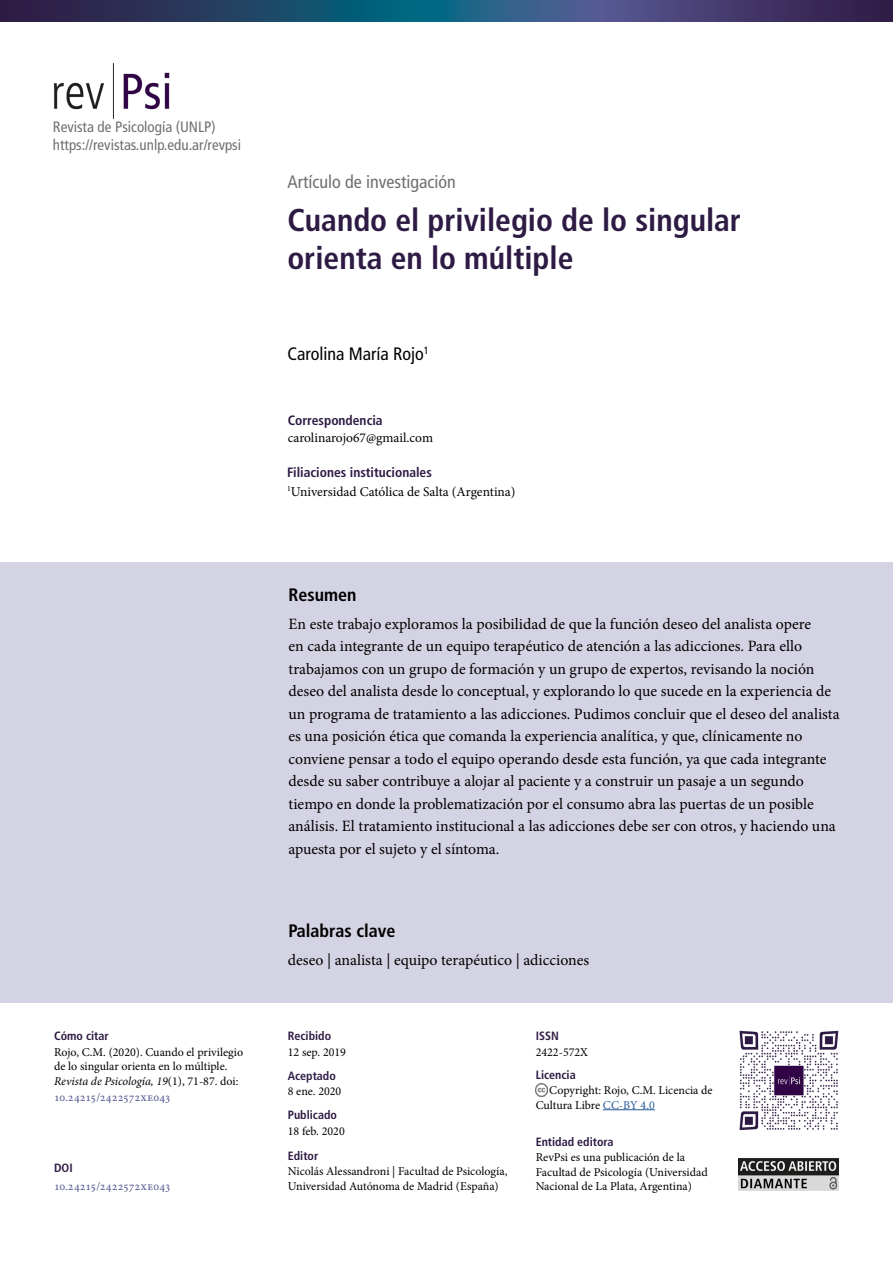
<style>
.page{position:relative;width:893px;height:1263px;background:#fff}
.page>*{position:absolute;margin:0;border:0;box-sizing:border-box;transform-origin:0 0}
.t1{font:700 condensed 31.5px/37.8px "Frutiger LT Com";color:#2e1b44}
.t2{font:condensed 18px "Frutiger LT Com";color:#706f6f}
.t3{font:700 condensed 18px "Frutiger LT Com";color:#000}
.t4{font:condensed 18px "Frutiger LT Com";color:#000}
.t5{font:15.75px/22.5px "Minion Pro";color:#000}
.t6{font:condensed 15px/18px "Frutiger LT Com";color:#706f6f}
.t7{font:13.5px "Minion Pro";color:#000}
.t8{font:700 condensed 13.5px "Frutiger LT Com";color:#2e1b44}
.t9{font:12px/14.4px "Minion Pro";color:#000}
.t10{font:700 condensed 12px "Frutiger LT Com";color:#2e1b44}
.t11{font:12px "Minion Pro";letter-spacing:.005em;color:#54558e}
.s1{font-style:italic}
.s2{color:#275b9b}
</style>
<div class="page">
<svg style="left:0;top:0;width:893px;height:21px;background:#2d436c"></svg>
<img style="left:53px;top:63px;width:117px;height:56px">
<div style="left:0;top:562px;width:893px;height:440px;background:#d3d3e3"></div>
<img style="left:739px;top:1158px;width:100px;height:33px">
<hr style="left:603px;top:1109px;width:52px;height:1px;background:#275b9b">
<svg style="left:536px;top:1084px;width:12px;height:12px"></svg>
<img style="left:739px;top:1030px;width:100px;height:99px">
<p class="t6" style="left:53px;top:118px;width:190px">Revista de Psicología (UNLP) https://revistas.unlp.edu.ar/revpsi</p>
<p class="t10" style="left:54px;top:1029px;width:56px">Cómo citar</p>
<p class="t9" style="left:54px;top:1045px;width:191px">Rojo, C.M. (2020). Cuando el privilegio de lo singular orienta en lo múltiple.<br><span class="s1">Revista de Psicología, 19</span>(1), 71-87. doi:</p>
<p class="t11" style="left:54px;top:1089px;width:118px">10.24215/2422572Xe043</p>
<p class="t10" style="left:54px;top:1161px;width:20px">DOI</p>
<p class="t11" style="left:54px;top:1178px;width:118px">10.24215/2422572Xe043</p>
<p class="t2" style="left:287px;top:171px;width:170px">Artículo de investigación</p>
<h1 class="t1" style="left:287px;top:201px;width:455px">Cuando el privilegio de lo singular orienta en lo múltiple</h1>
<p class="t4" style="left:287px;top:344px;width:143px">Carolina María Rojo<sup>1</sup></p>
<p class="t8" style="left:288px;top:412px;width:96px">Correspondencia</p>
<p class="t7" style="left:288px;top:429px;width:147px">carolinarojo67@gmail.com</p>
<p class="t8" style="left:287px;top:464px;width:146px">Filiaciones institucionales</p>
<p class="t7" style="left:287px;top:483px;width:230px"><sup>1</sup>Universidad Católica de Salta (Argentina)</p>
<p class="t3" style="left:289px;top:584px;width:70px">Resumen</p>
<p class="t5" style="left:289px;top:613px;width:553px">En este trabajo exploramos la posibilidad de que la función deseo del analista opere<br>en cada integrante de un equipo terapéutico de atención a las adicciones. Para ello trabajamos con un grupo de formación y un grupo de expertos, revisando la noción deseo del analista desde lo conceptual, y explorando lo que sucede en la experiencia de un programa de tratamiento a las adicciones. Pudimos concluir que el deseo del analista es una posición ética que comanda la experiencia analítica, y que, clínicamente no conviene pensar a todo el equipo operando desde esta función, ya que cada integrante desde su saber contribuye a alojar al paciente y a construir un pasaje a un segundo tiempo en donde la problematización por el consumo abra las puertas de un posible análisis. El tratamiento institucional a las adicciones debe ser con otros, y haciendo una apuesta por el sujeto y el síntoma.</p>
<p class="t3" style="left:289px;top:920px;width:108px">Palabras clave</p>
<p class="t5" style="left:288px;top:948px;width:303px">deseo | analista | equipo terapéutico | adicciones</p>
<p class="t10" style="left:288px;top:1029px;width:45px">Recibido</p>
<p class="t9" style="left:288px;top:1045px;width:60px">12 sep. 2019</p>
<p class="t10" style="left:288px;top:1068px;width:49px">Aceptado</p>
<p class="t9" style="left:288px;top:1084px;width:55px">8 ene. 2020</p>
<p class="t10" style="left:288px;top:1108px;width:51px">Publicado</p>
<p class="t9" style="left:288px;top:1124px;width:58px">18 feb. 2020</p>
<p class="t10" style="left:288px;top:1148px;width:32px">Editor</p>
<p class="t9" style="left:288px;top:1164px;width:221px">Nicolás Alessandroni | Facultad de Psicología,<br>Universidad Autónoma de Madrid (España)</p>
<p class="t10" style="left:536px;top:1029px;width:25px">ISSN</p>
<p class="t9" style="left:536px;top:1045px;width:53px">2422-572X</p>
<p class="t10" style="left:536px;top:1067px;width:42px">Licencia</p>
<p class="t9" style="left:536px;top:1083px;width:179px;text-indent:14px">Copyright: Rojo, C.M. Licencia de<br>Cultura Libre <span class="s2">CC-BY 4.0</span></p>
<p class="t10" style="left:536px;top:1135px;width:79px">Entidad editora</p>
<p class="t9" style="left:536px;top:1150px;width:174px">RevPsi es una publicación de la<br>Facultad de Psicología (Universidad<br>Nacional de La Plata, Argentina)</p>
</div>
